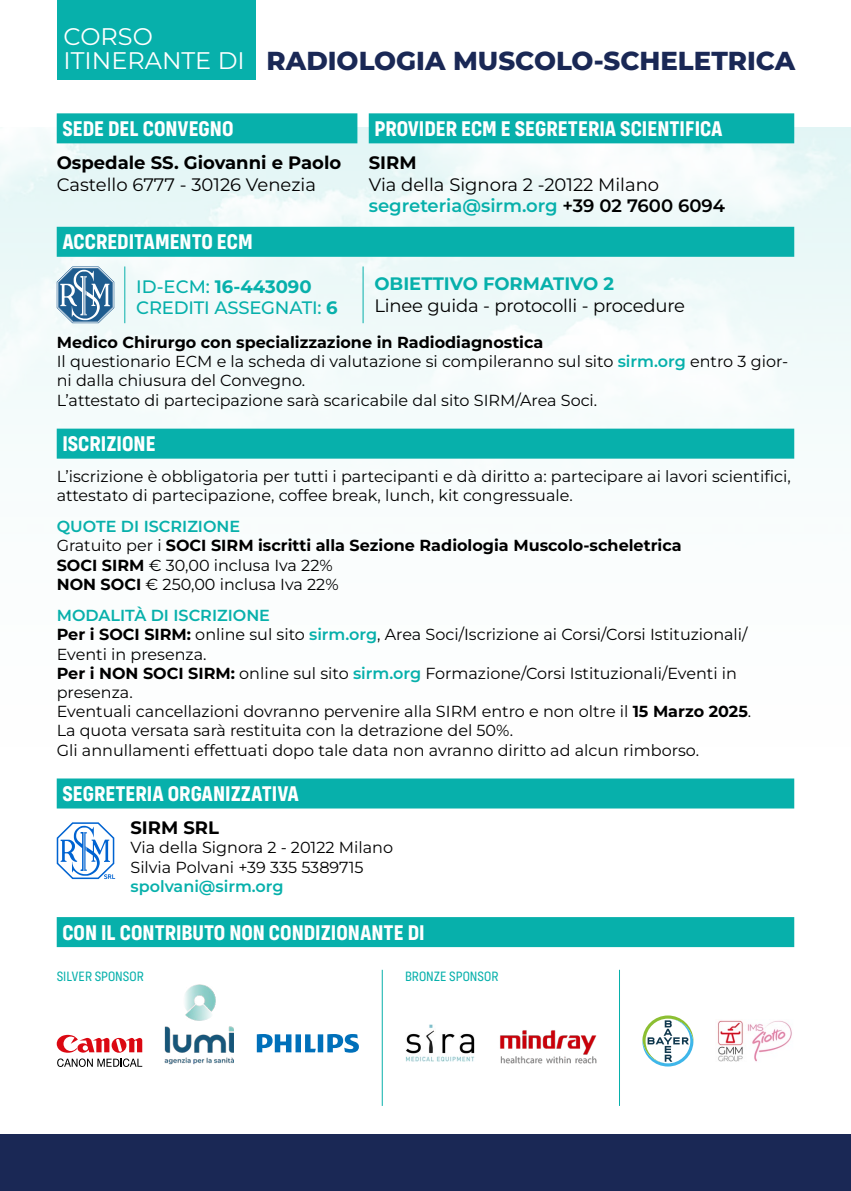
<style>
.page{position:relative;width:851px;height:1191px;background:#fff}
.page>*{position:absolute;margin:0;border:0;box-sizing:border-box;transform-origin:0 0}
.t1{font:800 26px "Montserrat";color:#1a2855}
.t2{font:24px "Montserrat";color:#fff}
.t3{font:700 22px "Config Condensed";color:#fff}
.t4{font:18px/21.6px "Montserrat";color:#000}
.t5{font:700 18px "Montserrat";color:#000}
.t6{font:500 18px/21.6px "Montserrat";letter-spacing:-.01em;color:#07b0ab}
.t7{font:700 18px "Montserrat";color:#07b0ab}
.t8{font:16px/19.2px "Montserrat";color:#000}
.t9{font:700 16px/19.2px "Montserrat";color:#000}
.t10{font:600 16px "Montserrat";color:#07b0ab}
.t11{font:14px "Config Condensed";color:#07b0ab}
.s1{font-weight:400;font-size:24px;color:#fff}
.s2{font-weight:600;color:#07b0ab}
.s3{font-weight:600}
.s4{font-weight:700}
.s5{font-weight:400}
</style>
<div class="page">
<img style="left:0;top:128px;width:850px;height:331px">
<div style="left:0;top:1134px;width:850px;height:57px;background:#1a2855"></div>
<div style="left:57px;top:227px;width:737px;height:30px;background:#07b0ab"></div>
<hr style="left:124px;top:266px;width:1px;height:57px;background:#07b0ab">
<hr style="left:362px;top:266px;width:1px;height:57px;background:#07b0ab">
<svg style="left:57px;top:266px;width:57px;height:57px"></svg>
<div style="left:57px;top:428px;width:737px;height:30px;background:#07b0ab"></div>
<div style="left:57px;top:778px;width:737px;height:30px;background:#07b0ab"></div>
<div style="left:57px;top:917px;width:737px;height:30px;background:#07b0ab"></div>
<svg style="left:56px;top:822px;width:59px;height:58px"></svg>
<div style="left:57px;top:0;width:198px;height:79px;background:#07b0ab"></div>
<div style="left:57px;top:113px;width:300px;height:30px;background:#07b0ab"></div>
<div style="left:369px;top:113px;width:425px;height:30px;background:#07b0ab"></div>
<svg style="left:642px;top:1015px;width:51px;height:51px"></svg>
<svg style="left:257px;top:1034px;width:102px;height:18px"></svg>
<img style="left:165px;top:984px;width:69px;height:80px">
<img style="left:405px;top:1025px;width:70px;height:36px">
<svg style="left:57px;top:1034px;width:85px;height:18px"></svg>
<svg style="left:57px;top:1058px;width:85px;height:9px"></svg>
<img style="left:500px;top:1030px;width:96px;height:33px">
<hr style="left:381px;top:969px;width:1px;height:137px;background:#07b0ab">
<hr style="left:619px;top:969px;width:1px;height:137px;background:#07b0ab">
<img style="left:717px;top:1020px;width:75px;height:42px">
<h2 class="t2" style="left:63px;top:20px;width:91px">CORSO</h2>
<h1 class="t1" style="left:63px;top:44px;width:733px"><span class="s1">ITINERANTE DI</span> RADIOLOGIA MUSCOLO-SCHELETRICA</h1>
<h3 class="t3" style="left:62px;top:116px;width:172px">SEDE DEL CONVEGNO</h3>
<p class="t5" style="left:57px;top:151px;width:286px">Ospedale SS. Giovanni e Paolo</p>
<p class="t4" style="left:57px;top:173px;width:261px">Castello 6777 - 30126 Venezia</p>
<h3 class="t3" style="left:374px;top:116px;width:349px">PROVIDER ECM E SEGRETERIA SCIENTIFICA</h3>
<p class="t5" style="left:369px;top:151px;width:49px">SIRM</p>
<p class="t4" style="left:369px;top:173px;width:358px">Via della Signora 2 -20122 Milano <span class="s2">segreteria@sirm.org</span> <span class="s3">+39 02 7600 6094</span></p>
<h3 class="t3" style="left:62px;top:229px;width:192px">ACCREDITAMENTO ECM</h3>
<p class="t6" style="left:136px;top:275px;width:203px">ID-ECM: <span class="s4">16-443090<br></span>CREDITI ASSEGNATI: <span class="s4">6</span></p>
<p class="t7" style="left:374px;top:272px;width:241px">OBIETTIVO FORMATIVO 2</p>
<p class="t4" style="left:374px;top:294px;width:312px">Linee guida - protocolli - procedure</p>
<p class="t8" style="left:57px;top:332px;width:733px"><span class="s4">Medico Chirurgo con specializzazione in Radiodiagnostica<br></span>Il questionario ECM e la scheda di valutazione si compileranno sul sito <span class="s2">sirm.org</span> entro 3 gior&shy;ni dalla chiusura del Convegno.<br>L’attestato di partecipazione sarà scaricabile dal sito SIRM/Area Soci.</p>
<h3 class="t3" style="left:62px;top:431px;width:95px">ISCRIZIONE</h3>
<p class="t8" style="left:57px;top:466px;width:735px">L’iscrizione è obbligatoria per tutti i partecipanti e dà diritto a: partecipare ai lavori scientifici, attestato di partecipazione, coffee break, lunch, kit congressuale.</p>
<p class="t9" style="left:57px;top:516px;width:626px"><span class="s2">QUOTE DI ISCRIZIONE<br></span><span class="s5">Gratuito per i</span> SOCI SIRM iscritti alla Sezione Radiologia Muscolo-scheletrica SOCI SIRM <span class="s5">€ 30,00 inclusa Iva 22%<br></span>NON SOCI <span class="s5">€ 250,00 inclusa Iva 22%</span></p>
<p class="t8" style="left:57px;top:605px;width:696px"><span class="s2">MODALITÀ DI ISCRIZIONE<br></span><span class="s4">Per i SOCI SIRM:</span> online sul sito <span class="s2">sirm.org</span>, Area Soci/Iscrizione ai Corsi/Corsi Istituzionali/ Eventi in presenza.<br><span class="s4">Per i NON SOCI SIRM:</span> online sul sito <span class="s2">sirm.org</span> Formazione/Corsi Istituzionali/Eventi in presenza.<br>Eventuali cancellazioni dovranno pervenire alla SIRM entro e non oltre il <span class="s4">15 Marzo 2025</span>.<br>La quota versata sarà restituita con la detrazione del 50%.<br>Gli annullamenti effettuati dopo tale data non avranno diritto ad alcun rimborso.</p>
<h3 class="t3" style="left:62px;top:781px;width:238px">SEGRETERIA ORGANIZZATIVA</h3>
<p class="t5" style="left:130px;top:815px;width:90px">SIRM SRL</p>
<p class="t8" style="left:130px;top:837px;width:264px">Via della Signora 2 - 20122 Milano<br>Silvia Polvani +39 335 5389715</p>
<p class="t10" style="left:130px;top:875px;width:155px">spolvani@sirm.org</p>
<h3 class="t3" style="left:62px;top:919px;width:363px">CON IL CONTRIBUTO NON CONDIZIONANTE DI</h3>
<p class="t11" style="left:57px;top:968px;width:88px">SILVER SPONSOR</p>
<p class="t11" style="left:405px;top:968px;width:95px">BRONZE SPONSOR</p>
</div>
